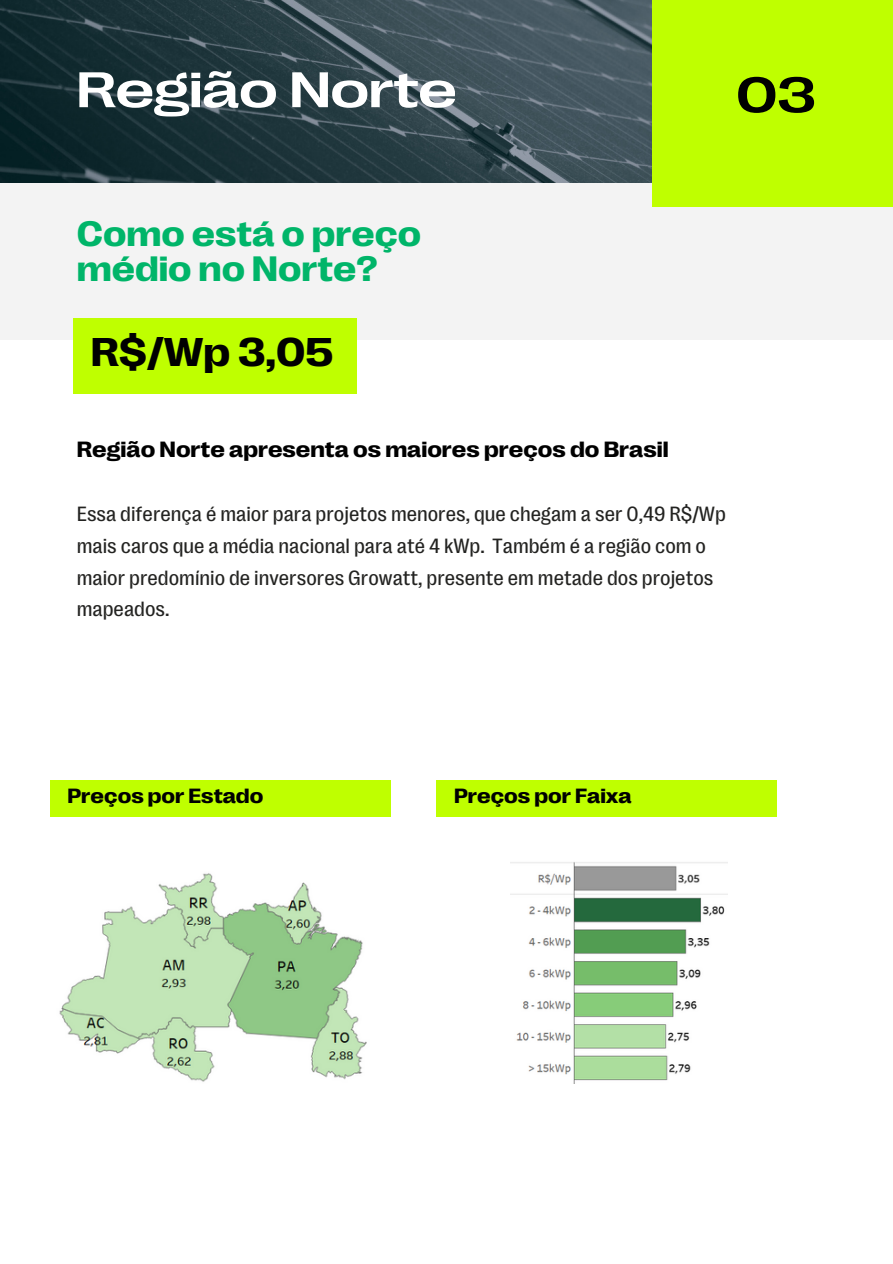
<style>
.page{position:relative;width:893px;height:1264px;background:#fff}
.page>*{position:absolute;margin:0;border:0;box-sizing:border-box;transform-origin:0 0}
.t1{font:500 51px "Right Grotesk Spatial";color:#fff}
.t2{font:500 51px "Right Grotesk Spatial";color:#000}
.t3{font:700 expanded 40.95px "Right Grotesk";color:#000}
.t4{font:700 expanded 36px/34.8px "Right Grotesk";color:#00b569}
.t5{font:700 expanded 22.5px "Right Grotesk";color:#000}
.t6{font:21px/31.5px "Right Grotesk";color:#232321}
.t7{font:700 expanded 21px "Right Grotesk";color:#000}
</style>
<div class="page">
<div style="left:0;top:170px;width:892px;height:169px;background:#f3f3f3"></div>
<div style="left:73px;top:318px;width:283px;height:75px;background:#bfff00"></div>
<img style="left:0;top:0;width:652px;height:182px">
<div style="left:652px;top:0;width:240px;height:206px;background:#bfff00"></div>
<div style="left:436px;top:780px;width:340px;height:36px;background:#bfff00"></div>
<div style="left:50px;top:780px;width:340px;height:36px;background:#bfff00"></div>
<img style="left:59px;top:873px;width:308px;height:209px">
<img style="left:510px;top:862px;width:217px;height:221px">
<p class="t1" style="left:77px;top:72px;width:381px">Região Norte</p>
<p class="t2" style="left:736px;top:77px;width:81px">03</p>
<p class="t4" style="left:77px;top:219px;width:346px">Como está o preço médio no Norte?</p>
<p class="t3" style="left:91px;top:338px;width:244px">R$/Wp 3,05</p>
<p class="t5" style="left:77px;top:441px;width:593px">Região Norte apresenta os maiores preços do Brasil</p>
<p class="t6" style="left:77px;top:500px;width:650px">Essa diferença é maior para projetos menores, que chegam a ser 0,49 R$/Wp mais caros que a média nacional para até 4 kWp. Também é a região com o maior predomínio de inversores Growatt, presente em metade dos projetos mapeados.</p>
<p class="t7" style="left:67px;top:788px;width:197px">Preços por Estado</p>
<p class="t7" style="left:454px;top:788px;width:179px">Preços por Faixa</p>
</div>
